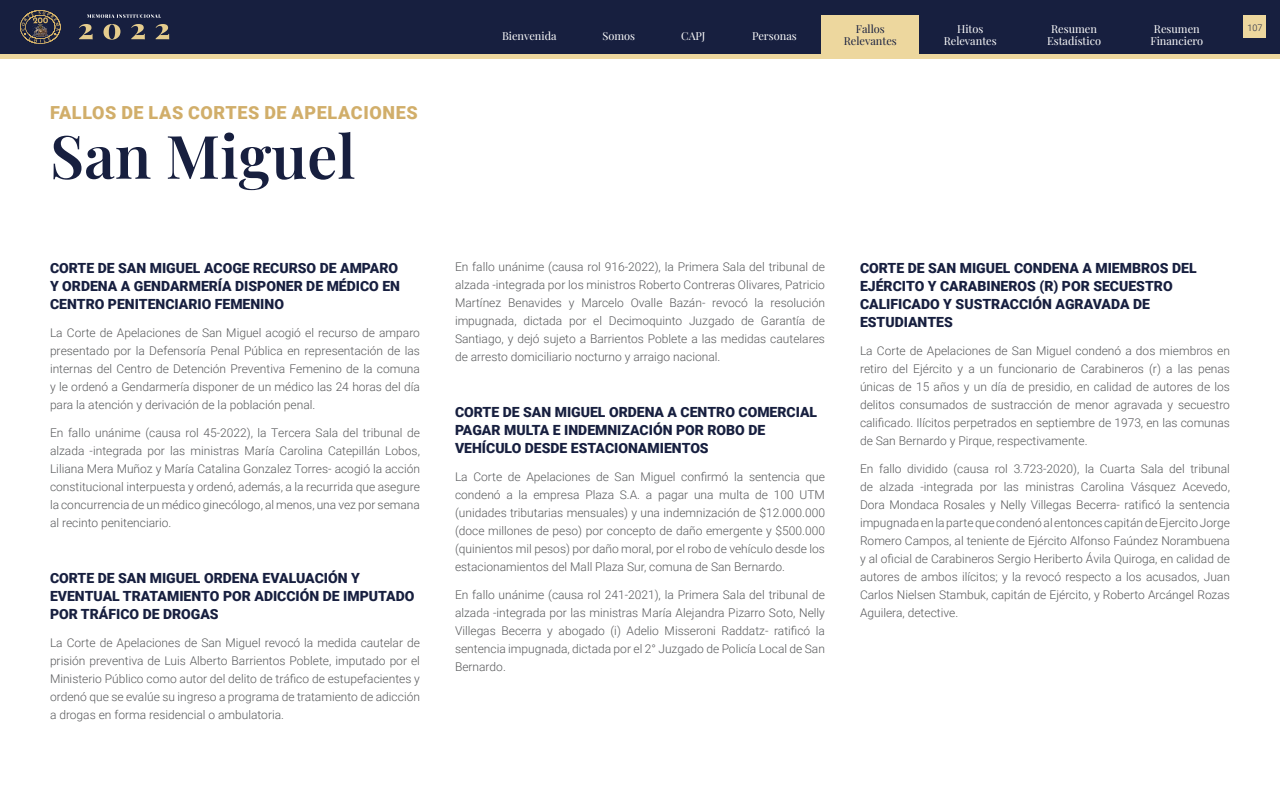
<style>
.page{position:relative;width:1280px;height:800px;background:#fff}
.page>*{position:absolute;margin:0;border:0;box-sizing:border-box;transform-origin:0 0}
.t1{font:600 60px "Playfair Display";color:#171f3f}
.t2{font:900 18px "Roboto";letter-spacing:.035em;color:#d1ae6a}
.t3{font:900 14px/18px "Roboto";color:#171f3f}
.t4{font:300 12px/18px "Roboto";color:#58595b;text-align:justify}
.t5{font:11px/12px "Playfair Display";color:#fff;text-align:center}
.t6{font:11px "Playfair Display";color:#171f3f}
.t7{font:300 9px "Roboto";color:#171f3f}
</style>
<div class="page">
<div style="left:0;top:0;width:1280px;height:54px;background:#171f3f"></div>
<div style="left:0;top:54px;width:1280px;height:5px;background:#edd79e"></div>
<div style="left:1244px;top:16px;width:22px;height:22px;background:#edd79e"></div>
<div style="left:822px;top:16px;width:97px;height:43px;background:#edd79e"></div>
<svg style="left:79px;top:24px;width:90px;height:16px"></svg>
<svg style="left:87px;top:14px;width:74px;height:4px"></svg>
<svg style="left:20px;top:10px;width:41px;height:34px"></svg>
<h2 class="t2" style="left:50px;top:100px;width:369px">FALLOS DE LAS CORTES DE APELACIONES</h2>
<h1 class="t1" style="left:50px;top:109px;width:307px">San Miguel</h1>
<p class="t3" style="left:50px;top:258px;width:352px">CORTE DE SAN MIGUEL ACOGE RECURSO DE AMPARO<br>Y ORDENA A GENDARMERÍA DISPONER DE MÉDICO EN<br>CENTRO PENITENCIARIO FEMENINO</p>
<p class="t4" style="left:50px;top:323px;width:372px">La Corte de Apelaciones de San Miguel acogió el recurso de amparo presentado por la Defensoría Penal Pública en representación de las internas del Centro de Detención Preventiva Femenino de la comuna y le ordenó a Gendarmería disponer de un médico las 24 horas del día para la atención y derivación de la población penal.</p>
<p class="t4" style="left:50px;top:423px;width:372px">En fallo unánime (causa rol 45-2022), la Tercera Sala del tribunal de alzada -integrada por las ministras María Carolina Catepillán Lobos, Liliana Mera Muñoz y María Catalina Gonzalez Torres- acogió la acción constitucional interpuesta y ordenó, además, a la recurrida que asegure la concurrencia de un médico ginecólogo, al menos, una vez por semana al recinto penitenciario.</p>
<p class="t3" style="left:50px;top:568px;width:366px">CORTE DE SAN MIGUEL ORDENA EVALUACIÓN Y<br>EVENTUAL TRATAMIENTO POR ADICCIÓN DE IMPUTADO<br>POR TRÁFICO DE DROGAS</p>
<p class="t4" style="left:50px;top:633px;width:372px">La Corte de Apelaciones de San Miguel revocó la medida cautelar de prisión preventiva de Luis Alberto Barrientos Poblete, imputado por el Ministerio Público como autor del delito de tráfico de estupefacientes y ordenó que se evalúe su ingreso a programa de tratamiento de adicción a drogas en forma residencial o ambulatoria.</p>
<p class="t6" style="left:856px;top:20px;width:30px">Fallos</p>
<p class="t7" style="left:1248px;top:21px;width:16px">107</p>
<p class="t6" style="left:844px;top:32px;width:54px">Relevantes</p>
<p class="t5" style="left:944px;top:22px;width:54px">Hitos<br>Relevantes</p>
<p class="t5" style="left:1150px;top:22px;width:54px">Resumen<br>Financiero</p>
<p class="t5" style="left:502px;top:29px;width:56px">Bienvenida</p>
<p class="t5" style="left:602px;top:29px;width:34px">Somos</p>
<p class="t5" style="left:681px;top:29px;width:26px">CAPJ</p>
<p class="t5" style="left:1047px;top:22px;width:56px">Resumen<br>Estadístico</p>
<p class="t5" style="left:752px;top:29px;width:46px">Personas</p>
<p class="t4" style="left:455px;top:257px;width:372px">En fallo unánime (causa rol 916-2022), la Primera Sala del tribunal de alzada -integrada por los ministros Roberto Contreras Olivares, Patricio Martínez Benavides y Marcelo Ovalle Bazán- revocó la resolución impugnada, dictada por el Decimoquinto Juzgado de Garantía de Santiago, y dejó sujeto a Barrientos Poblete a las medidas cautelares de arresto domiciliario nocturno y arraigo nacional.</p>
<p class="t3" style="left:455px;top:402px;width:364px">CORTE DE SAN MIGUEL ORDENA A CENTRO COMERCIAL<br>PAGAR MULTA E INDEMNIZACIÓN POR ROBO DE<br>VEHÍCULO DESDE ESTACIONAMIENTOS</p>
<p class="t4" style="left:455px;top:467px;width:371px">La Corte de Apelaciones de San Miguel confirmó la sentencia que condenó a la empresa Plaza S.A. a pagar una multa de 100 UTM (unidades tributarias mensuales) y una indemnización de $12.000.000 (doce millones de peso) por concepto de daño emergente y $500.000 (quinientos mil pesos) por daño moral, por el robo de vehículo desde los estacionamientos del Mall Plaza Sur, comuna de San Bernardo.</p>
<p class="t4" style="left:455px;top:585px;width:372px">En fallo unánime (causa rol 241-2021), la Primera Sala del tribunal de alzada -integrada por las ministras María Alejandra Pizarro Soto, Nelly Villegas Becerra y abogado (i) Adelio Misseroni Raddatz- ratificó la sentencia impugnada, dictada por el 2° Juzgado de Policía Local de San Bernardo.</p>
<p class="t3" style="left:860px;top:258px;width:338px">CORTE DE SAN MIGUEL CONDENA A MIEMBROS DEL EJÉRCITO Y CARABINEROS (R) POR SECUESTRO CALIFICADO Y SUSTRACCIÓN AGRAVADA DE ESTUDIANTES</p>
<p class="t4" style="left:860px;top:341px;width:371px">La Corte de Apelaciones de San Miguel condenó a dos miembros en retiro del Ejército y a un funcionario de Carabineros (r) a las penas únicas de 15 años y un día de presidio, en calidad de autores de los delitos consumados de sustracción de menor agravada y secuestro calificado. Ilícitos perpetrados en septiembre de 1973, en las comunas de San Bernardo y Pirque, respectivamente.</p>
<p class="t4" style="left:860px;top:459px;width:372px">En fallo dividido (causa rol 3.723-2020), la Cuarta Sala del tribunal de alzada -integrada por las ministras Carolina Vásquez Acevedo, Dora Mondaca Rosales y Nelly Villegas Becerra- ratificó la sentencia impugnada en la parte que condenó al entonces capitán de Ejercito Jorge Romero Campos, al teniente de Ejército Alfonso Faúndez Norambuena y al oficial de Carabineros Sergio Heriberto Ávila Quiroga, en calidad de autores de ambos ilícitos; y la revocó respecto a los acusados, Juan Carlos Nielsen Stambuk, capitán de Ejército, y Roberto Arcángel Rozas Aguilera, detective.</p>
</div>
